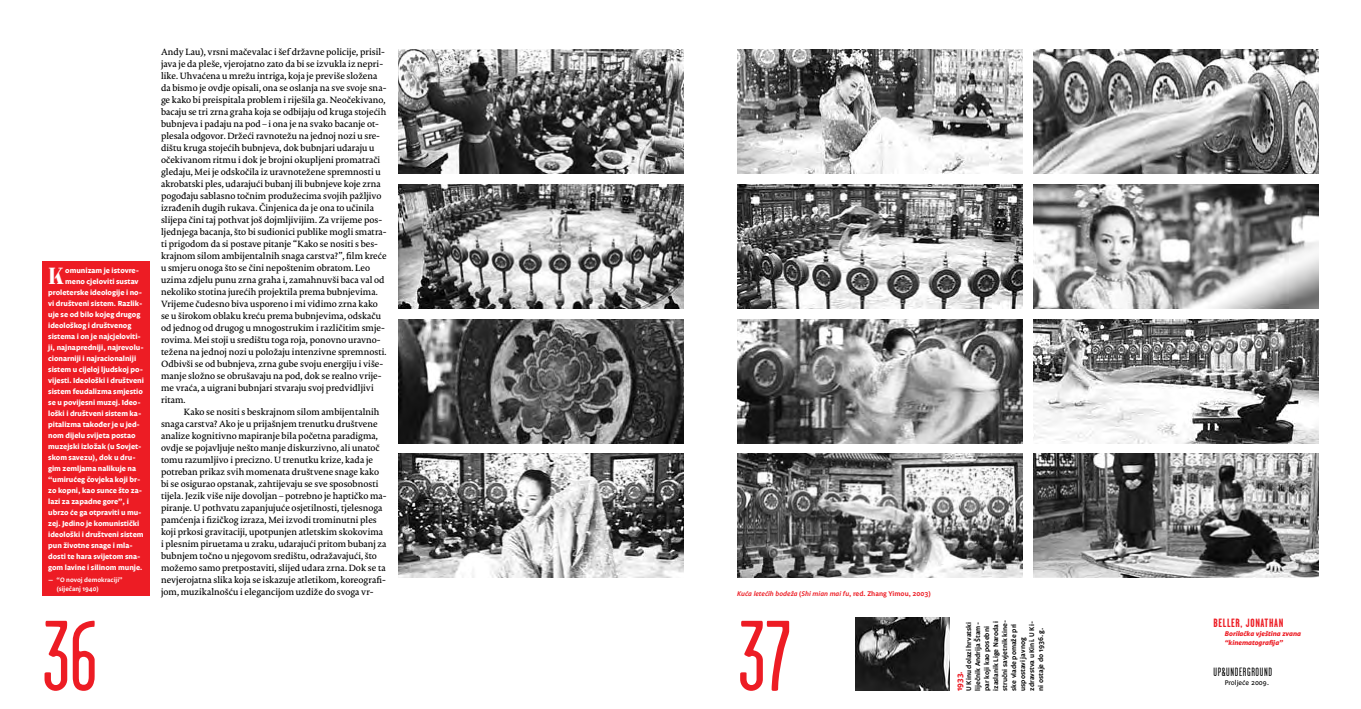
<style>
.page{position:relative;width:1361px;height:709px;background:#fff}
.page>*{position:absolute;margin:0;border:0;box-sizing:border-box;transform-origin:0 0}
.t1{font:100px "Garage Gothic";color:#ed1c24}
.t2{font:500 23px "Le Corbusier Stencil";color:#fff}
.t3{font:700 12px "Garage Gothic";letter-spacing:.05em;color:#ed1c24}
.t4{font:12px "Garage Gothic";letter-spacing:.05em;color:#000}
.t5{font:9px/12px "Porta Medium F";color:#000}
.t6{font:900 8px "Legato";color:#ed1c24}
.t7{font:700 7.5px "Legato Semi";color:#fff}
.t8{font:7px/9px "Legato Semi";color:#000}
.t9{font:italic 7px "Legato Semi";color:#ed1c24}
.t10{font:italic 900 7px/9px "Legato";color:#ed1c24}
.t11{font:900 7px "Legato";color:#000}
.t12{font:6.5px/9px "Legato Semi";color:#fff}
.s1{font-style:normal}
</style>
<div class="page">
<div style="left:43px;top:261px;width:107px;height:334px;background:#ed1c24"></div>
<img style="left:737px;top:50px;width:285px;height:124px">
<img style="left:1033px;top:50px;width:285px;height:124px">
<img style="left:737px;top:184px;width:285px;height:124px">
<img style="left:1033px;top:184px;width:285px;height:124px">
<img style="left:737px;top:319px;width:285px;height:124px">
<img style="left:1033px;top:319px;width:285px;height:124px">
<img style="left:737px;top:454px;width:285px;height:123px">
<img style="left:1033px;top:454px;width:285px;height:123px">
<img style="left:855px;top:618px;width:95px;height:73px">
<img style="left:398px;top:50px;width:285px;height:124px">
<img style="left:398px;top:184px;width:285px;height:124px">
<img style="left:398px;top:319px;width:285px;height:124px">
<img style="left:398px;top:454px;width:285px;height:123px">
<h2 class="t2" style="left:48px;top:261px;width:17px">K</h2>
<p class="t7" style="left:65px;top:266px;width:75px">omunizam je istovre-</p>
<p class="t7" style="left:65px;top:277px;width:75px">meno cjeloviti sustav</p>
<p class="t7" style="left:48px;top:288px;width:95px">proleterske ideologije i no-</p>
<p class="t7" style="left:48px;top:299px;width:96px">vi društveni sistem. Razlik-</p>
<p class="t7" style="left:48px;top:310px;width:94px">uje se od bilo kojeg drugog</p>
<p class="t7" style="left:48px;top:321px;width:85px">ideološkog i društvenog</p>
<p class="t7" style="left:48px;top:332px;width:94px">sistema i on je najcjeloviti-</p>
<p class="t7" style="left:48px;top:343px;width:97px">ji, najnapredniji, najrevolu-</p>
<p class="t7" style="left:48px;top:354px;width:89px">cionarniji i najracionalniji</p>
<p class="t7" style="left:48px;top:365px;width:96px">sistem u cijeloj ljudskoj po-</p>
<p class="t7" style="left:48px;top:376px;width:97px">vijesti. Ideološki i društveni</p>
<p class="t7" style="left:48px;top:387px;width:96px">sistem feudalizma smjestio</p>
<p class="t7" style="left:48px;top:398px;width:94px">se u povijesni muzej. Ideo-</p>
<p class="t7" style="left:48px;top:409px;width:95px">loški i društveni sistem ka-</p>
<p class="t7" style="left:48px;top:420px;width:93px">pitalizma također je u jed-</p>
<p class="t7" style="left:48px;top:431px;width:89px">nom dijelu svijeta postao</p>
<p class="t7" style="left:48px;top:442px;width:95px">muzejski izložak (u Sovjet-</p>
<p class="t7" style="left:48px;top:453px;width:89px">skom savezu), dok u dru-</p>
<p class="t7" style="left:48px;top:464px;width:89px">gim zemljama nalikuje na</p>
<p class="t7" style="left:48px;top:475px;width:94px">“umirućeg čovjeka koji br-</p>
<p class="t7" style="left:48px;top:486px;width:96px">zo kopni, kao sunce što za-</p>
<p class="t7" style="left:48px;top:497px;width:82px">lazi za zapadne gore”, i</p>
<p class="t7" style="left:48px;top:508px;width:95px">ubrzo će ga otpraviti u mu-</p>
<p class="t7" style="left:48px;top:519px;width:93px">zej. Jedino je komunistički</p>
<p class="t7" style="left:48px;top:530px;width:97px">ideološki i društveni sistem</p>
<p class="t7" style="left:48px;top:541px;width:86px">pun životne snage i mla-</p>
<p class="t7" style="left:48px;top:552px;width:94px">dosti te hara svijetom sna-</p>
<p class="t7" style="left:48px;top:563px;width:96px">gom lavine i silinom munje.</p>
<p class="t12" style="left:57px;top:575px;width:67px;text-indent:-9px">— “O novoj demokraciji” (siječanj 1940)</p>
<p class="t5" style="left:161px;top:46px;width:227px">Andy Lau), vrsni mačevalac i šef državne policije, prisil&shy;java je da pleše, vjerojatno zato da bi se izvukla iz nepri&shy;like. Uhvaćena u mrežu intriga, koja je previše složena da bismo je ovdje opisali, ona se oslanja na sve svoje sna&shy;ge kako bi preispitala problem i riješila ga. Neočekivano, bacaju se tri zrna graha koja se odbijaju od kruga stojećih bubnjeva i padaju na pod – i ona je na svako bacanje ot&shy;plesala odgovor. Držeći ravnotežu na jednoj nozi u sre&shy;dištu kruga stojećih bubnjeva, dok bubnjari udaraju u očekivanom ritmu i dok je brojni okupljeni promatrači gledaju, Mei je odskočila iz uravnotežene spremnosti u akrobatski ples, udarajući bubanj ili bubnjeve koje zrna pogođaju sablasno točnim produžecima svojih pažljivo izrađenih dugih rukava. Činjenica da je ona to učinila slijepa čini taj pothvat još dojmljivijim. Za vrijeme pos&shy;ljednjega bacanja, što bi sudionici publike mogli smatra&shy;ti prigodom da si postave pitanje “Kako se nositi s bes&shy;krajnom silom ambijentalnih snaga carstva?”, film kreće u smjeru onoga što se čini nepoštenim obratom. Leo uzima zdjelu punu zrna graha i, zamahnuvši baca val od nekoliko stotina jurećih projektila prema bubnjevima.<br>Vrijeme čudesno biva usporeno i mi vidimo zrna kako se u širokom oblaku kreću prema bubnjevima, odskaču od jednog od drugog u mnogostrukim i različitim smje&shy;rovima. Mei stoji u središtu toga roja, ponovno uravno&shy;težena na jednoj nozi u položaju intenzivne spremnosti.<br>Odbivši se od bubnjeva, zrna gube svoju energiju i više&shy;manje složno se obrušavaju na pod, dok se realno vrije&shy;me vraća, a uigrani bubnjari stvaraju svoj predvidljivi ritam.</p>
<p class="t5" style="left:161px;top:406px;width:227px;text-indent:23px">Kako se nositi s beskrajnom silom ambijentalnih snaga carstva? Ako je u prijašnjem trenutku društvene analize kognitivno mapiranje bila početna paradigma, ovdje se pojavljuje nešto manje diskurzivno, ali unatoč tomu razumljivo i precizno. U trenutku krize, kada je potreban prikaz svih momenata društvene snage kako bi se osigurao opstanak, zahtijevaju se sve sposobnosti tijela. Jezik više nije dovoljan – potrebno je haptičko ma&shy;piranje. U pothvatu zapanjujuće osjetilnosti, tjelesnoga pamćenja i fizičkog izraza, Mei izvodi trominutni ples koji prkosi gravitaciji, upotpunjen atletskim skokovima i plesnim piruetama u zraku, udarajući pritom bubanj za bubnjem točno u njegovom središtu, odražavajući, što možemo samo pretpostaviti, slijed udara zrna. Dok se ta nevjerojatna slika koja se iskazuje atletikom, koreografi&shy;jom, muzikalnošću i elegancijom uzdiže do svoga vr-</p>
<p class="t9" style="left:737px;top:589px;width:195px">Kuća letećih bodeža <span class="s1">(</span>Shi mian mai fu<span class="s1">, red. Zhang Yimou, 2003)</span></p>
<h1 class="t1" style="left:43px;top:604px;width:56px">36</h1>
<h1 class="t1" style="left:738px;top:604px;width:54px">37</h1>
<h3 class="t3" style="left:1213px;top:616px;width:66px">BELLER, JONATHAN</h3>
<p class="t8" style="left:964px;top:691px;width:72px;rotate:-90deg">U Kinu dolazi hrvatski liječnik Andrija Štam&shy;par koji kao posebni izaslanik Lige Naroda i stručni savjetnik kine&shy;ske vlade pomaže pri uspostavi javnog zdravstva u Kini. U Ki&shy;ni ostaje do 1936. g.</p>
<p class="t10" style="left:1225px;top:629px;width:78px">Borilačka vještina zvana “kinematogra∫ja”</p>
<h3 class="t4" style="left:1213px;top:665px;width:60px">UP&amp;UNDERGROUND</h3>
<p class="t11" style="left:1225px;top:678px;width:46px">Proljeće 2009.</p>
<p class="t6" style="left:955px;top:691px;width:21px;rotate:-90deg">1933.</p>
</div>
